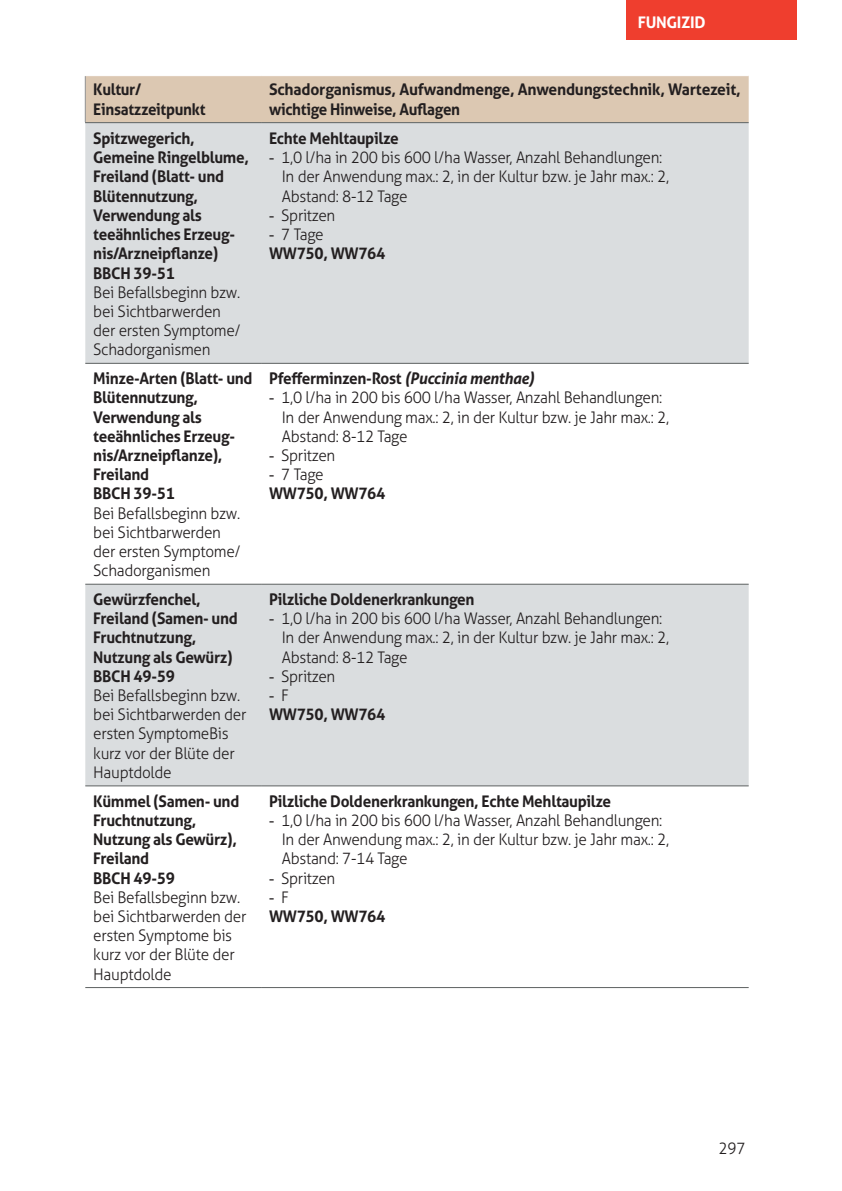
<style>
.page{position:relative;width:842px;height:1191px;background:#fff}
.page>*{position:absolute;margin:0;border:0;box-sizing:border-box;transform-origin:0 0}
.t1{font:300 16px/19.2px "Aller";letter-spacing:-.02em;color:#231f20;scale:.96 1}
.t2{font:700 16px/19.2px "Aller";letter-spacing:-.02em;color:#231f20;scale:.96 1}
.t3{font:700 16px/19.2px "Aller";letter-spacing:-.02em;color:#231f20}
.t4{font:700 16px/19.2px "Aller";letter-spacing:-.02em;color:#231f20;scale:.95 1}
.t5{font:700 16px "Aller";letter-spacing:-.02em;color:#fff}
.t6{font:16px "Arial";color:#231f20;scale:.96 1}
.s1{font-family:"Arial";font-weight:400}
.s2{font-weight:300}
.s3{font-style:italic}
.s4{font-family:"Aller";font-weight:300}
</style>
<div class="page">
<div style="left:626px;top:0;width:171px;height:40px;background:#ef3e2e"></div>
<div style="left:86px;top:76px;width:663px;height:46px;background:#dcc8b2"></div>
<svg style="left:85px;top:123px;width:664px;height:662px;fill:#dadddf"></svg>
<hr style="left:85px;top:122px;width:176px;height:1px;background:#5d6161">
<hr style="left:261px;top:122px;width:488px;height:1px;background:#5d6161">
<hr style="left:85px;top:76px;width:1px;height:46px;background:#909192">
<hr style="left:85px;top:363px;width:176px;height:1px;background:#5d6161">
<hr style="left:261px;top:363px;width:488px;height:1px;background:#5d6161">
<hr style="left:85px;top:583px;width:176px;height:1px;background:#5d6161">
<hr style="left:261px;top:583px;width:488px;height:1px;background:#5d6161">
<hr style="left:85px;top:785px;width:176px;height:1px;background:#5d6161">
<hr style="left:261px;top:785px;width:488px;height:1px;background:#5d6161">
<hr style="left:85px;top:987px;width:176px;height:1px;background:#5d6161">
<hr style="left:261px;top:987px;width:488px;height:1px;background:#5d6161">
<p class="t5" style="left:638px;top:13px;width:69px">FUNGIZID</p>
<p class="t4" style="left:93px;top:80px;width:120px">Kultur/<br>Einsatzzeitpunkt</p>
<p class="t3" style="left:269px;top:80px;width:473px">Schadorganismus, Aufwandmenge, Anwendungstechnik, Wartezeit, wichtige Hinweise, Auflagen</p>
<p class="t2" style="left:93px;top:129px;width:164px">Spitzwegerich,<br>Gemeine Ringelblume,<br>Freiland (Blatt- und<br>Blütennutzung,<br>Verwendung als teeähnliches Erzeug&shy;nis/Arzneipflanze)<br>BBCH 39-51</p>
<p class="t1" style="left:93px;top:282px;width:155px">Bei Befallsbeginn bzw. bei Sichtbarwerden der ersten Symptome/<br>Schadorganismen</p>
<p class="t2" style="left:269px;top:129px;width:137px">Echte Mehltaupilze</p>
<p class="t1" style="left:282px;top:148px;width:405px;text-indent:-13px"><span class="s1">-</span> 1,0 l/ha in 200 bis 600 l/ha Wasser, Anzahl Behandlungen:<br>In der Anwendung max.: 2, in der Kultur bzw. je Jahr max.: 2,<br>Abstand: 8-12 Tage</p>
<p class="t1" style="left:269px;top:206px;width:71px"><span class="s1">-</span> Spritzen</p>
<p class="t2" style="left:269px;top:225px;width:123px"><span class="s1">-</span> <span class="s2">7 Tage<br></span>WW750, WW764</p>
<p class="t2" style="left:93px;top:369px;width:167px">Minze-Arten (Blatt- und<br>Blütennutzung,<br>Verwendung als teeähnliches Erzeug&shy;nis/Arzneipflanze),<br>Freiland<br>BBCH 39-51</p>
<p class="t1" style="left:93px;top:503px;width:155px">Bei Befallsbeginn bzw. bei Sichtbarwerden der ersten Symptome/<br>Schadorganismen</p>
<p class="t2" style="left:93px;top:589px;width:152px">Gewürzfenchel,<br>Freiland (Samen- und<br>Fruchtnutzung,<br>Nutzung als Gewürz)<br>BBCH 49-59</p>
<p class="t1" style="left:93px;top:686px;width:161px">Bei Befallsbeginn bzw. bei Sichtbarwerden der ersten SymptomeBis kurz vor der Blüte der<br>Hauptdolde</p>
<p class="t2" style="left:93px;top:791px;width:154px">Kümmel (Samen- und<br>Fruchtnutzung,<br>Nutzung als Gewürz),<br>Freiland<br>BBCH 49-59</p>
<p class="t1" style="left:93px;top:887px;width:161px">Bei Befallsbeginn bzw. bei Sichtbarwerden der ersten Symptome bis kurz vor der Blüte der<br>Hauptdolde</p>
<p class="t2" style="left:269px;top:369px;width:278px">Pfefferminzen-Rost <span class="s3">(Puccinia menthae)</span></p>
<p class="t1" style="left:282px;top:388px;width:405px;text-indent:-13px"><span class="s1">-</span> 1,0 l/ha in 200 bis 600 l/ha Wasser, Anzahl Behandlungen:<br>In der Anwendung max.: 2, in der Kultur bzw. je Jahr max.: 2,<br>Abstand: 8-12 Tage</p>
<p class="t1" style="left:269px;top:446px;width:71px"><span class="s1">-</span> Spritzen</p>
<p class="t2" style="left:269px;top:465px;width:123px"><span class="s1">-</span> <span class="s2">7 Tage<br></span>WW750, WW764</p>
<p class="t2" style="left:269px;top:589px;width:216px">Pilzliche Doldenerkrankungen</p>
<p class="t1" style="left:282px;top:609px;width:405px;text-indent:-13px"><span class="s1">-</span> 1,0 l/ha in 200 bis 600 l/ha Wasser, Anzahl Behandlungen:<br>In der Anwendung max.: 2, in der Kultur bzw. je Jahr max.: 2,<br>Abstand: 8-12 Tage</p>
<p class="t1" style="left:269px;top:666px;width:71px"><span class="s1">-</span> Spritzen</p>
<p class="t6" style="left:269px;top:686px;width:22px">- <span class="s4">F</span></p>
<p class="t2" style="left:269px;top:705px;width:123px">WW750, WW764</p>
<p class="t2" style="left:269px;top:791px;width:358px">Pilzliche Doldenerkrankungen, Echte Mehltaupilze</p>
<p class="t1" style="left:282px;top:810px;width:405px;text-indent:-13px"><span class="s1">-</span> 1,0 l/ha in 200 bis 600 l/ha Wasser, Anzahl Behandlungen:<br>In der Anwendung max.: 2, in der Kultur bzw. je Jahr max.: 2,<br>Abstand: 7-14 Tage</p>
<p class="t1" style="left:269px;top:868px;width:71px"><span class="s1">-</span> Spritzen</p>
<p class="t6" style="left:269px;top:888px;width:22px">- <span class="s4">F</span></p>
<p class="t2" style="left:269px;top:906px;width:123px">WW750, WW764</p>
<p class="t1" style="left:718px;top:1139px;width:30px">297</p>
</div>
